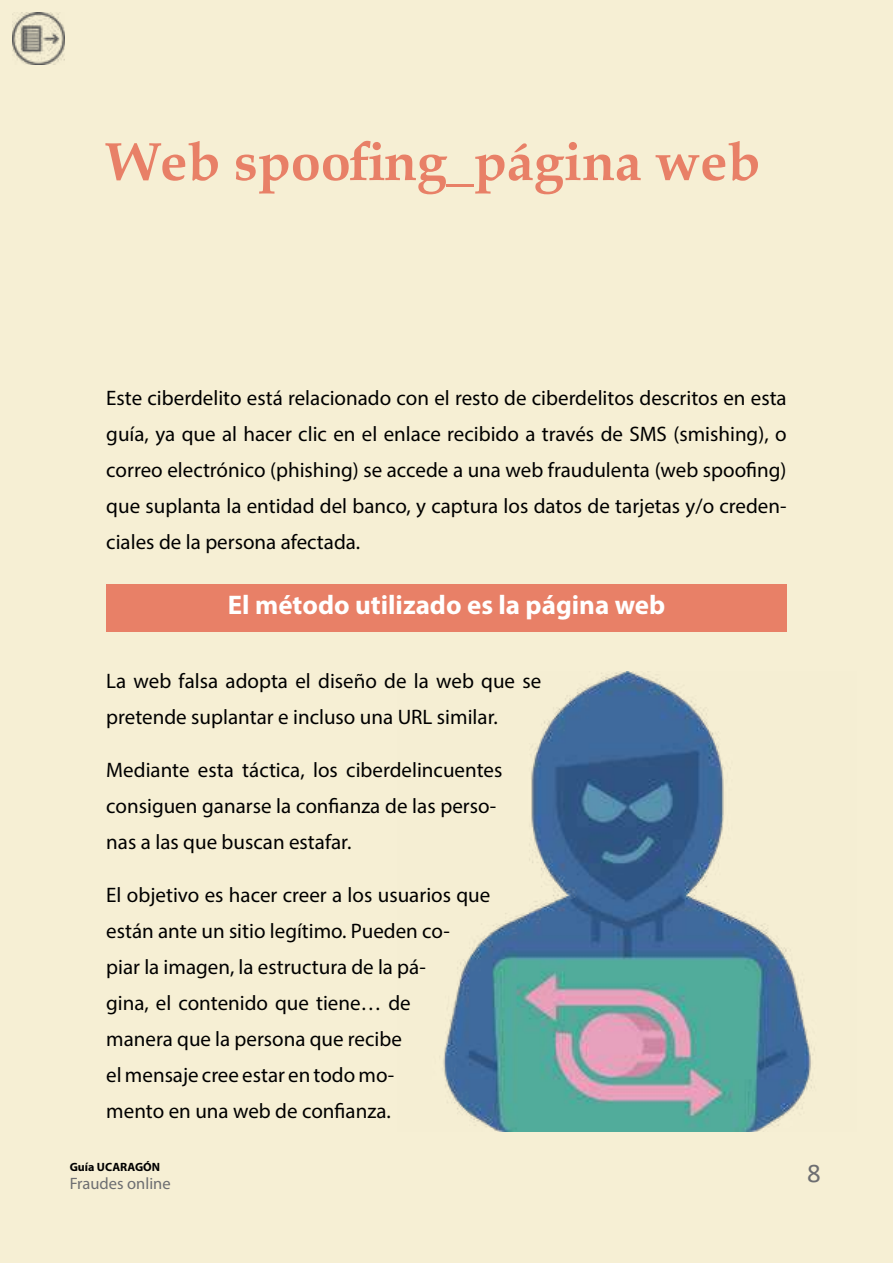
<style>
.page{position:relative;width:893px;height:1263px;background:#f6efd4}
.page>*{position:absolute;margin:0;border:0;box-sizing:border-box;transform-origin:0 0}
.t1{font:700 54px "Book Antiqua";color:#e88067}
.t2{font:700 27px "Myriad Pro";color:#fff}
.t3{font:27px "Calibri";color:#6d6e71}
.t4{font:21px/36px "Myriad Pro";color:#000}
.t5{font:16.5px "Myriad Pro";color:#6d6e71}
.t6{font:700 12px "Myriad Pro";color:#000}
</style>
<div class="page">
<img style="left:13px;top:13px;width:52px;height:52px">
<div style="left:106px;top:584px;width:681px;height:47px;background:#e88067"></div>
<img style="left:443px;top:672px;width:372px;height:459px">
<h1 class="t1" style="left:106px;top:125px;width:655px">Web spoofing_página web</h1>
<p class="t4" style="left:106px;top:379px;width:682px;text-align:justify">Este ciberdelito está relacionado con el resto de ciberdelitos descritos en esta guía, ya que al hacer clic en el enlace recibido a través de SMS (smishing), o correo electrónico (phishing) se accede a una web fraudulenta (web spoofing) que suplanta la entidad del banco, y captura los datos de tarjetas y/o creden&shy;ciales de la persona afectada.</p>
<p class="t2" style="left:228px;top:587px;width:439px">El método utilizado es la página web</p>
<p class="t4" style="left:106px;top:662px;width:436px">La web falsa adopta el diseño de la web que se pretende suplantar e incluso una URL similar.</p>
<p class="t4" style="left:106px;top:751px;width:398px">Mediante esta táctica, los ciberdelincuentes consiguen ganarse la confianza de las perso&shy;nas a las que buscan estafar.</p>
<p class="t4" style="left:106px;top:876px;width:386px">El objetivo es hacer creer a los usuarios que están ante un sitio legítimo. Pueden co-<br>piar la imagen, la estructura de la pá-<br>gina, el contenido que tiene… de<br>manera que la persona que recibe<br>el mensaje cree estar en todo mo-<br>mento en una web de confianza.</p>
<p class="t6" style="left:70px;top:1159px;width:92px">Guía UCARAGÓN</p>
<p class="t5" style="left:70px;top:1173px;width:102px">Fraudes online</p>
<p class="t3" style="left:807px;top:1154px;width:15px">8</p>
</div>
